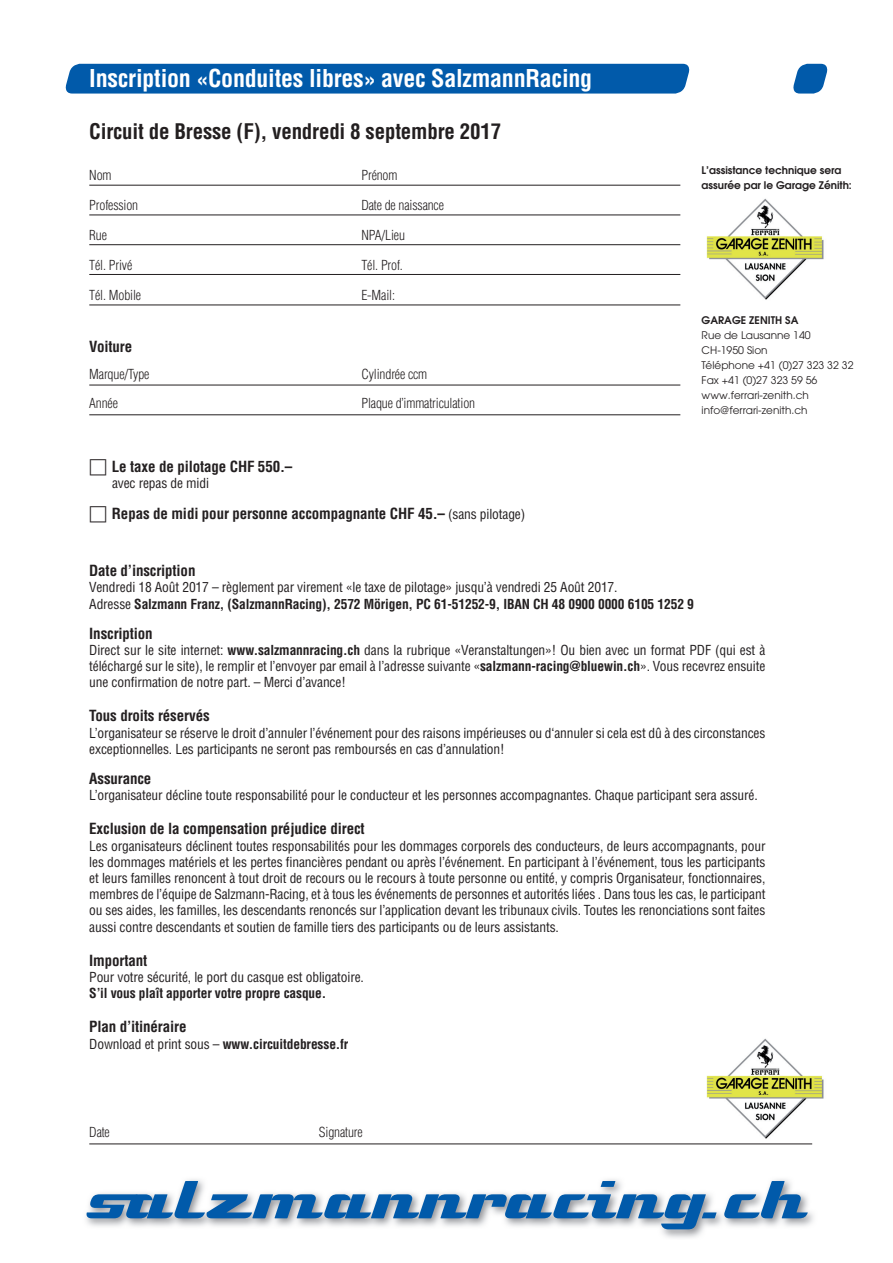
<style>
.page{position:relative;width:893px;height:1263px;background:#fff}
.page>*{position:absolute;margin:0;border:0;box-sizing:border-box;transform-origin:0 0}
.t1{font:60px "Linotype Atomatic";color:#015aaa}
.t2{font:700 condensed 24px "Helvetica";letter-spacing:-.01em;color:#fff}
.t3{font:700 condensed 21px "Helvetica";letter-spacing:-.01em;color:#231f20}
.t4{font:700 condensed 15px "Helvetica";letter-spacing:-.01em;color:#231f20}
.t5{font:condensed 13.5px/16.2px "Helvetica";letter-spacing:-.01em;color:#231f20}
.t6{font:300 condensed 13.5px "Helvetica";letter-spacing:-.01em;color:#231f20}
.t7{font:700 condensed 13.5px "Helvetica";letter-spacing:-.01em;color:#231f20}
.t8{font:10.5px/15px "Avant Garde";color:#231f20}
.t9{font:600 10.5px/15px "Avant Garde";color:#231f20}
.s1{font-family:"Universal Newswith Comm Pi";font-weight:400;font-stretch:normal;font-size:18px}
.s2{font-weight:400;font-size:13.5px}
.s3{font-weight:700}
.s4{font-weight:400}
</style>
<div class="page">
<img style="left:706px;top:1038px;width:118px;height:101px">
<div style="left:65px;top:64px;width:625px;height:30px;background:#015aaa"></div>
<hr style="left:89px;top:1144px;width:723px;height:1px;background:#231f20">
<hr style="left:89px;top:385px;width:591px;height:1px;background:#231f20">
<hr style="left:89px;top:414px;width:591px;height:1px;background:#231f20">
<svg style="left:793px;top:64px;width:35px;height:30px"></svg>
<hr style="left:89px;top:185px;width:591px;height:1px;background:#231f20">
<hr style="left:89px;top:215px;width:591px;height:1px;background:#231f20">
<hr style="left:89px;top:244px;width:591px;height:1px;background:#231f20">
<hr style="left:89px;top:274px;width:591px;height:1px;background:#231f20">
<hr style="left:89px;top:305px;width:591px;height:1px;background:#231f20">
<img style="left:86px;top:1179px;width:728px;height:59px">
<img style="left:706px;top:198px;width:118px;height:102px">
<h2 class="t2" style="left:89px;top:64px;width:504px">Inscription «Conduites libres» avec SalzmannRacing</h2>
<h3 class="t3" style="left:89px;top:119px;width:413px">Circuit de Bresse (F), vendredi 8 septembre 2017</h3>
<p class="t6" style="left:89px;top:167px;width:24px">Nom</p>
<p class="t6" style="left:361px;top:167px;width:38px">Prénom</p>
<p class="t6" style="left:89px;top:197px;width:51px">Profession</p>
<p class="t6" style="left:361px;top:197px;width:84px">Date de naissance</p>
<p class="t6" style="left:89px;top:227px;width:19px">Rue</p>
<p class="t6" style="left:361px;top:227px;width:45px">NPA/Lieu</p>
<p class="t6" style="left:89px;top:257px;width:45px">Tél. Privé</p>
<p class="t6" style="left:361px;top:257px;width:43px">Tél. Prof.</p>
<p class="t6" style="left:89px;top:287px;width:53px">Tél. Mobile</p>
<p class="t6" style="left:361px;top:287px;width:35px">E-Mail:</p>
<p class="t4" style="left:89px;top:338px;width:45px">Voiture</p>
<p class="t6" style="left:89px;top:366px;width:62px">Marque/Type</p>
<p class="t6" style="left:361px;top:366px;width:67px">Cylindrée ccm</p>
<p class="t6" style="left:89px;top:395px;width:30px">Année</p>
<p class="t6" style="left:361px;top:395px;width:115px">Plaque d’immatriculation</p>
<p class="t4" style="left:89px;top:457px;width:205px"><span class="s1">□</span> Le taxe de pilotage CHF 550.–</p>
<p class="t5" style="left:112px;top:474px;width:99px">avec repas de midi</p>
<p class="t4" style="left:89px;top:505px;width:438px"><span class="s1">□</span> Repas de midi pour personne accompagnante CHF 45.– <span class="s2">(sans pilotage)</span></p>
<p class="t9" style="left:702px;top:163px;width:152px">L’assistance technique sera assurée par le Garage Zénith:</p>
<p class="t9" style="left:702px;top:313px;width:98px">GARAGE ZENITH SA</p>
<p class="t8" style="left:702px;top:328px;width:153px">Rue de Lausanne 140<br>CH-1950 Sion<br>Téléphone +41 (0)27 323 32 32<br>Fax +41 (0)27 323 59 56 www.ferrari-zenith.ch info@ferrari-zenith.ch</p>
<p class="t4" style="left:89px;top:562px;width:108px">Date d’inscription</p>
<p class="t5" style="left:89px;top:579px;width:606px">Vendredi 18 Août 2017 – règlement par virement «le taxe de pilotage» jusqu’à vendredi 25 Août 2017.<br>Adresse <span class="s3">Salzmann Franz, (SalzmannRacing), 2572 Mörigen, PC 61-51252-9, IBAN CH 48 0900 0000 6105 1252 9</span></p>
<p class="t4" style="left:89px;top:624px;width:65px">Inscription</p>
<p class="t5" style="left:89px;top:642px;width:678px;text-align:justify">Direct sur le site internet: <span class="s3">www.salzmannracing.ch</span> dans la rubrique «Veranstaltungen»! Ou bien avec un format PDF (qui est à téléchargé sur le site), le remplir et l’envoyer par email à l’adresse suivante «<span class="s3">salzmann-racing@bluewin.ch</span>». Vous recevrez ensuite une confirmation de notre part. – Merci d’avance!</p>
<p class="t4" style="left:89px;top:707px;width:122px">Tous droits réservés</p>
<p class="t5" style="left:89px;top:724px;width:678px">L’organisateur se réserve le droit d’annuler l’événement pour des raisons impérieuses ou d‘annuler si cela est dû à des circonstances exceptionnelles. Les participants ne seront pas remboursés en cas d’annulation!</p>
<p class="t4" style="left:89px;top:769px;width:64px">Assurance</p>
<p class="t5" style="left:89px;top:787px;width:670px">L’organisateur décline toute responsabilité pour le conducteur et les personnes accompagnantes. Chaque participant sera assuré.</p>
<p class="t4" style="left:89px;top:820px;width:277px">Exclusion de la compensation préjudice direct</p>
<p class="t5" style="left:89px;top:837px;width:678px;text-align:justify">Les organisateurs déclinent toutes responsabilités pour les dommages corporels des conducteurs, de leurs accompagnants, pour les dommages matériels et les pertes financières pendant ou après l’événement. En participant à l’événement, tous les participants et leurs familles renoncent à tout droit de recours ou le recours à toute personne ou entité, y compris Organisateur, fonctionnaires, membres de l’équipe de Salzmann-Racing, et à tous les événements de personnes et autorités liées . Dans tous les cas, le participant ou ses aides, les familles, les descendants renoncés sur l’application devant les tribunaux civils. Toutes les renonciations sont faites aussi contre descendants et soutien de famille tiers des participants ou de leurs assistants.</p>
<p class="t4" style="left:89px;top:951px;width:59px">Important</p>
<p class="t5" style="left:89px;top:969px;width:276px">Pour votre sécurité, le port du casque est obligatoire.</p>
<p class="t7" style="left:89px;top:985px;width:239px">S’il vous plaît apporter votre propre casque.</p>
<p class="t4" style="left:89px;top:1018px;width:99px">Plan d’itinéraire</p>
<p class="t7" style="left:89px;top:1035px;width:261px"><span class="s4">Download et print sous –</span> www.circuitdebresse.fr</p>
<p class="t6" style="left:89px;top:1124px;width:22px">Date</p>
<p class="t6" style="left:319px;top:1124px;width:45px">Signature</p>
<h1 class="t1" style="left:85px;top:1167px;width:724px">salzmannracing.ch</h1>
</div>
